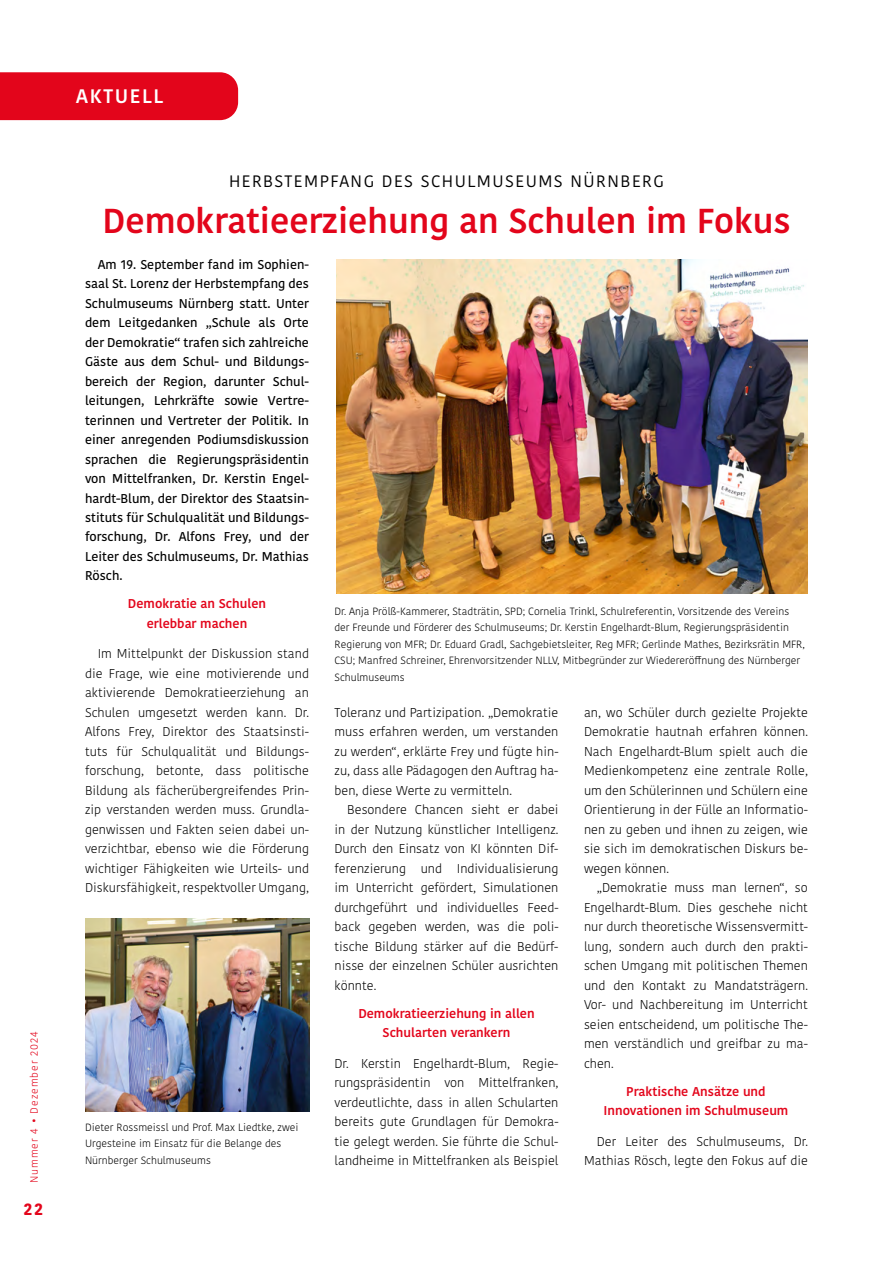
<style>
.page{position:relative;width:893px;height:1263px;background:#fff}
.page>*{position:absolute;margin:0;border:0;box-sizing:border-box;transform-origin:0 0}
.t1{font:600 34.5px "Kohinoor Devanagari";color:#e3051b}
.t2{font:600 19.5px "Kohinoor Devanagari";letter-spacing:.08em;color:#fff}
.t3{font:16.5px "Kohinoor Devanagari";letter-spacing:.09em;color:#000}
.t4{font:700 16.5px "Kohinoor Devanagari";color:#e3051b}
.t5{font:300 12.75px/19.5px "Kohinoor Devanagari";color:#000;text-align:justify}
.t6{font:500 12.75px/19.5px "Kohinoor Devanagari";color:#000;text-align:justify}
.t7{font:600 12.75px/19.5px "Kohinoor Devanagari";color:#e3051b;text-align:center}
.t8{font:300 10.5px/16.5px "Kohinoor Devanagari";color:#000}
.t9{font:300 10.5px "Kohinoor Devanagari";letter-spacing:.09em;color:#e3051b}
</style>
<div class="page">
<img style="left:336px;top:259px;width:472px;height:334px">
<img style="left:85px;top:918px;width:224px;height:194px">
<div style="left:0;top:72px;width:238px;height:48px;background:#e3051b"></div>
<p class="t9" style="left:28px;top:1183px;width:153px;rotate:-90deg">Nummer 4 • Dezember 2024</p>
<p class="t4" style="left:23px;top:1194px;width:21px">22</p>
<h2 class="t2" style="left:76px;top:85px;width:89px">AKTUELL</h2>
<p class="t3" style="left:229px;top:172px;width:436px">HERBSTEMPFANG DES SCHULMUSEUMS NÜRNBERG</p>
<h1 class="t1" style="left:102px;top:201px;width:689px">Demokratieerziehung an Schulen im Fokus</h1>
<p class="t6" style="left:85px;top:254px;width:225px;text-indent:13px">Am 19. September fand im Sophien&shy;saal St. Lorenz der Herbstempfang des Schulmuseums Nürnberg statt. Unter dem Leitgedanken „Schule als Orte der Demokratie“ trafen sich zahlreiche Gäste aus dem Schul- und Bildungs&shy;bereich der Region, darunter Schul&shy;leitungen, Lehrkräfte sowie Vertre&shy;terinnen und Vertreter der Politik. In einer anregenden Podiumsdiskussion sprachen die Regierungspräsidentin von Mittelfranken, Dr. Kerstin Engel&shy;hardt-Blum, der Direktor des Staatsin&shy;stituts für Schulqualität und Bildungs&shy;forschung, Dr. Alfons Frey, und der Leiter des Schulmuseums, Dr. Mathias Rösch.</p>
<p class="t7" style="left:128px;top:594px;width:140px">Demokratie an Schulen erlebbar machen</p>
<p class="t5" style="left:85px;top:644px;width:225px;text-indent:13px">Im Mittelpunkt der Diskussion stand die Frage, wie eine motivierende und aktivierende Demokratieerziehung an Schulen umgesetzt werden kann. Dr.<br>Alfons Frey, Direktor des Staatsinsti&shy;tuts für Schulqualität und Bildungs&shy;forschung, betonte, dass politische Bildung als fächerübergreifendes Prin&shy;zip verstanden werden muss. Grundla&shy;genwissen und Fakten seien dabei un&shy;verzichtbar, ebenso wie die Förderung wichtiger Fähigkeiten wie Urteils- und Diskursfähigkeit, respektvoller Umgang,</p>
<p class="t8" style="left:85px;top:1119px;width:215px">Dieter Rossmeissl und Prof. Max Liedtke, zwei<br>Urgesteine im Einsatz für die Belange des<br>Nürnberger Schulmuseums</p>
<p class="t8" style="left:334px;top:603px;width:472px">Dr. Anja Prölß-Kammerer, Stadträtin, SPD; Cornelia Trinkl, Schulreferentin, Vorsitzende des Vereins der Freunde und Förderer des Schulmuseums; Dr. Kerstin Engelhardt-Blum, Regierungspräsidentin Regierung von MFR; Dr. Eduard Gradl, Sachgebietsleiter, Reg MFR; Gerlinde Mathes, Bezirksrätin MFR, CSU; Manfred Schreiner, Ehrenvorsitzender NLLV, Mitbegründer zur Wiedereröffnung des Nürnberger Schulmuseums</p>
<p class="t5" style="left:334px;top:703px;width:225px">Toleranz und Partizipation. „Demokratie muss erfahren werden, um verstanden zu werden“, erklärte Frey und fügte hin&shy;zu, dass alle Pädagogen den Auftrag ha&shy;ben, diese Werte zu vermitteln.</p>
<p class="t5" style="left:334px;top:800px;width:225px;text-indent:13px">Besondere Chancen sieht er dabei in der Nutzung künstlicher Intelligenz.<br>Durch den Einsatz von KI könnten Dif&shy;ferenzierung und Individualisierung im Unterricht gefördert, Simulationen durchgeführt und individuelles Feed&shy;back gegeben werden, was die poli&shy;tische Bildung stärker auf die Bedürf&shy;nisse der einzelnen Schüler ausrichten könnte.</p>
<p class="t7" style="left:358px;top:1004px;width:178px">Demokratieerziehung in allen<br>Schularten verankern</p>
<p class="t5" style="left:334px;top:1054px;width:225px">Dr. Kerstin Engelhardt-Blum, Regie&shy;rungspräsidentin von Mittelfranken, verdeutlichte, dass in allen Schularten bereits gute Grundlagen für Demokra&shy;tie gelegt werden. Sie führte die Schul&shy;landheime in Mittelfranken als Beispiel</p>
<p class="t5" style="left:584px;top:703px;width:225px">an, wo Schüler durch gezielte Projekte Demokratie hautnah erfahren können.<br>Nach Engelhardt-Blum spielt auch die Medienkompetenz eine zentrale Rolle, um den Schülerinnen und Schülern eine Orientierung in der Fülle an Informatio&shy;nen zu geben und ihnen zu zeigen, wie sie sich im demokratischen Diskurs be&shy;wegen können.</p>
<p class="t5" style="left:584px;top:878px;width:225px;text-indent:13px">„Demokratie muss man lernen“, so Engelhardt-Blum. Dies geschehe nicht nur durch theoretische Wissensvermitt&shy;lung, sondern auch durch den prakti&shy;schen Umgang mit politischen Themen und den Kontakt zu Mandatsträgern.<br>Vor- und Nachbereitung im Unterricht seien entscheidend, um politische The&shy;men verständlich und greifbar zu ma&shy;chen.</p>
<p class="t7" style="left:603px;top:1081px;width:186px">Praktische Ansätze und<br>Innovationen im Schulmuseum</p>
<p class="t5" style="left:584px;top:1131px;width:225px;text-align:right">Der Leiter des Schulmuseums, Dr.<br>Mathias Rösch, legte den Fokus auf die</p>
</div>
